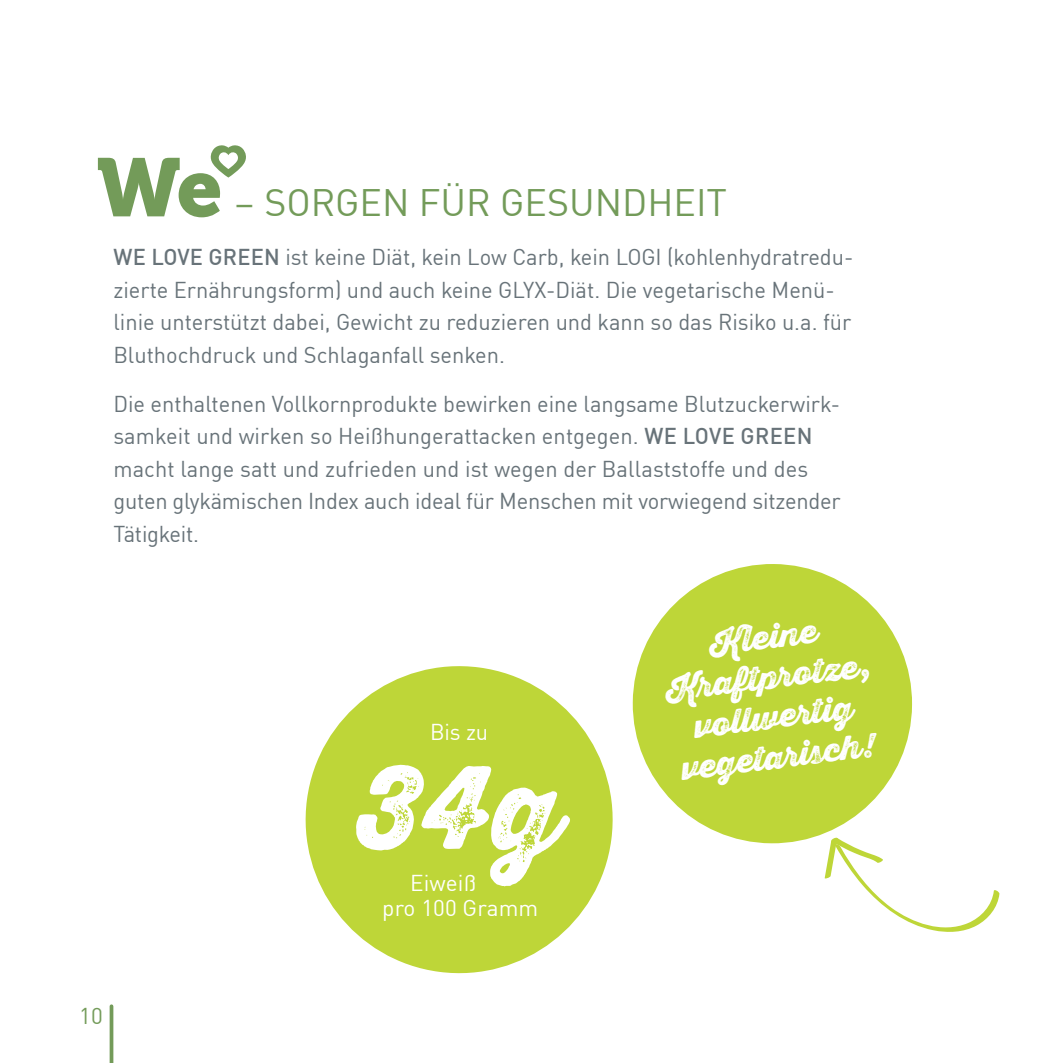
<style>
.page{position:relative;width:1063px;height:1063px;background:#fff}
.page>*{position:absolute;margin:0;border:0;box-sizing:border-box;transform-origin:0 0}
.t1{font:114.75px "Thirsty Rough Blk Two";color:#fff}
.t2{font:37.5px "DINOT";color:#739b59}
.t3{font:32.5px/40px "Thirsty Rough Blk Two";color:#fff;text-align:center}
.t4{font:22.5px/32.5px "DINOT";color:#687379}
.t5{font:22.5px/25px "DINOT";letter-spacing:.005em;color:#fff}
.t6{font:22.5px "DINOT";color:#739b59}
.s1{font-weight:500}
</style>
<div class="page">
<hr style="left:110px;top:1006px;width:3px;height:57px;background:#739b59">
<svg style="left:305px;top:666px;width:308px;height:308px;fill:#bed638"></svg>
<svg style="left:824px;top:837px;width:176px;height:95px"></svg>
<div style="left:632px;top:563px;width:281px;height:281px;background:#bed638;border-radius:50%"></div>
<svg style="left:98px;top:145px;width:148px;height:72px"></svg>
<h2 class="t2" style="left:234px;top:174px;width:495px">– SORGEN FÜR GESUNDHEIT</h2>
<p class="t4" style="left:113px;top:239px;width:742px"><span class="s1">WE LOVE GREEN</span> ist keine Diät, kein Low Carb, kein LOGI (kohlenhydratredu&shy;zierte Ernährungsform) und auch keine GLYX-Diät. Die vegetarische Menü&shy;linie unterstützt dabei, Gewicht zu reduzieren und kann so das Risiko u.a. für Bluthochdruck und Schlaganfall senken.</p>
<p class="t4" style="left:113px;top:385px;width:729px">Die enthaltenen Vollkornprodukte bewirken eine langsame Blutzuckerwirk&shy;samkeit und wirken so Heißhungerattacken entgegen. <span class="s1">WE LOVE GREEN </span>macht lange satt und zufrieden und ist wegen der Ballaststoffe und des guten glykämischen Index auch ideal für Menschen mit vorwiegend sitzender Tätigkeit.</p>
<p class="t5" style="left:430px;top:717px;width:60px">Bis zu</p>
<h1 class="t1" style="left:358px;top:718px;width:205px">34g</h1>
<p class="t5" style="left:382px;top:869px;width:158px;text-indent:28px">Eiweiß<br>pro 100 Gramm</p>
<h3 class="t3" style="left:660px;top:629px;width:207px;rotate:-7deg">Kl eine<br>Kr aftprotze, vollwertig vegetarisch!</h3>
<p class="t6" style="left:79px;top:999px;width:25px">10</p>
</div>
